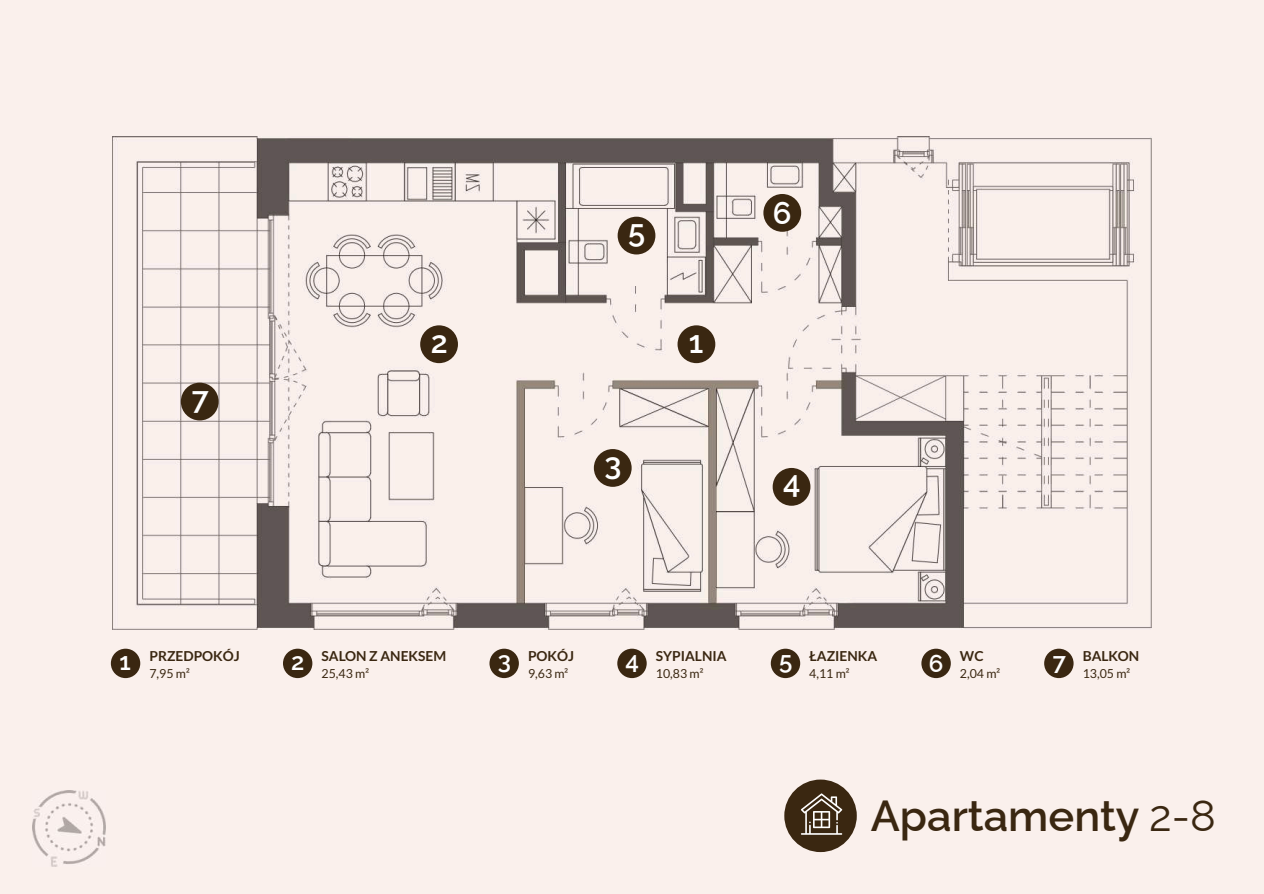
<style>
.page{position:relative;width:1264px;height:894px;background:#fff}
.page>*{position:absolute;margin:0;border:0;box-sizing:border-box;transform-origin:0 0}
.t1{font:600 43.35px "Raleway Roman";color:#3a2711}
.t2{font:600 30.9px "Raleway Roman";color:#fff}
.t3{font:700 13.8px "Lato";color:#3a2711}
.t4{font:12.45px "Lato";color:#3a2711}
.s1{font-family:"Raleway Roman";font-weight:600;font-size:24px;color:#fff}
.s2{font-weight:400}
</style>
<div class="page">
<div style="left:0;top:0;width:1263px;height:893px;background:#faf0ec"></div>
<div style="left:784px;top:779px;width:72px;height:72px;background:#3a2711;border-radius:50%"></div>
<svg style="left:801px;top:793px;width:41px;height:41px"></svg>
<img style="left:112px;top:136px;width:1039px;height:493px">
<div style="left:677px;top:325px;width:38px;height:38px;background:#3a2711;border-radius:50%"></div>
<div style="left:420px;top:325px;width:38px;height:38px;background:#3a2711;border-radius:50%"></div>
<div style="left:594px;top:449px;width:37px;height:37px;background:#3a2711;border-radius:50%"></div>
<div style="left:772px;top:468px;width:38px;height:37px;background:#3a2711;border-radius:50%"></div>
<div style="left:617px;top:217px;width:38px;height:37px;background:#3a2711;border-radius:50%"></div>
<div style="left:763px;top:194px;width:38px;height:38px;background:#3a2711;border-radius:50%"></div>
<div style="left:181px;top:382px;width:38px;height:38px;background:#3a2711;border-radius:50%"></div>
<div style="left:111px;top:648px;width:29px;height:30px;background:#3a2711;border-radius:50%"></div>
<div style="left:283px;top:648px;width:29px;height:30px;background:#3a2711;border-radius:50%"></div>
<div style="left:489px;top:648px;width:30px;height:30px;background:#3a2711;border-radius:50%"></div>
<div style="left:617px;top:648px;width:29px;height:30px;background:#3a2711;border-radius:50%"></div>
<div style="left:770px;top:648px;width:30px;height:30px;background:#3a2711;border-radius:50%"></div>
<div style="left:921px;top:648px;width:29px;height:30px;background:#3a2711;border-radius:50%"></div>
<div style="left:1044px;top:648px;width:29px;height:30px;background:#3a2711;border-radius:50%"></div>
<img style="left:33px;top:790px;width:73px;height:76px">
<h2 class="t2" style="left:192px;top:380px;width:18px">7</h2>
<h2 class="t2" style="left:628px;top:213px;width:19px">5</h2>
<h2 class="t2" style="left:430px;top:324px;width:18px">2</h2>
<h2 class="t2" style="left:688px;top:324px;width:16px">1</h2>
<h2 class="t2" style="left:604px;top:445px;width:18px">3</h2>
<h2 class="t2" style="left:772px;top:195px;width:20px">6</h2>
<h2 class="t2" style="left:783px;top:464px;width:19px">4</h2>
<p class="t3" style="left:120px;top:650px;width:122px"><span class="s1">1</span> PRZEDPOKÓJ</p>
<p class="t4" style="left:149px;top:667px;width:42px">7,95 m²</p>
<p class="t3" style="left:291px;top:650px;width:157px"><span class="s1">2</span> SALON Z ANEKSEM</p>
<p class="t4" style="left:321px;top:667px;width:49px">25,43 m²</p>
<p class="t3" style="left:497px;top:650px;width:78px"><span class="s1">3</span> POKÓJ</p>
<p class="t4" style="left:528px;top:667px;width:42px">9,63 m²</p>
<p class="t3" style="left:625px;top:650px;width:103px"><span class="s1">4</span> SYPIALNIA</p>
<p class="t4" style="left:656px;top:667px;width:49px">10,83 m²</p>
<p class="t3" style="left:779px;top:650px;width:100px"><span class="s1">5</span> ŁAZIENKA</p>
<p class="t4" style="left:809px;top:667px;width:42px">4,11 m²</p>
<p class="t3" style="left:928px;top:650px;width:56px"><span class="s1">6</span> WC</p>
<p class="t4" style="left:959px;top:667px;width:42px">2,04 m²</p>
<p class="t3" style="left:1052px;top:650px;width:88px"><span class="s1">7</span> BALKON</p>
<p class="t4" style="left:1082px;top:667px;width:49px">13,05 m²</p>
<h1 class="t1" style="left:870px;top:789px;width:347px">Apartamenty <span class="s2">2-8</span></h1>
</div>
